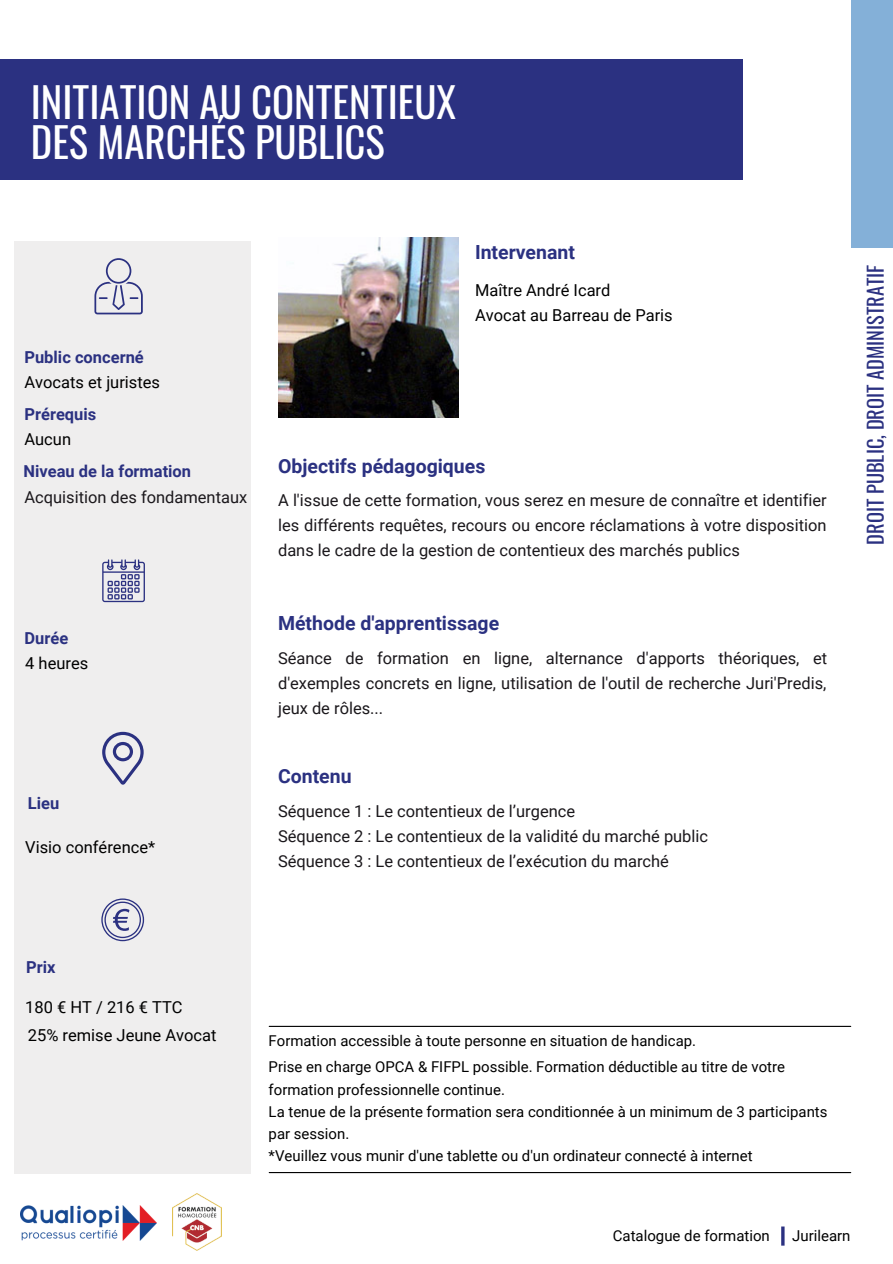
<style>
.page{position:relative;width:893px;height:1264px;background:#fff}
.page>*{position:absolute;margin:0;border:0;box-sizing:border-box;transform-origin:0 0}
.t1{font:40.8px/40.5px "Oswald";color:#fff}
.t2{font:20.4px "Oswald";color:#2b3181}
.t3{font:700 19.5px "Roboto";color:#2b3181}
.t4{font:16.5px/24.8px "Roboto";color:#1a171b;text-align:justify}
.t5{font:16.5px/28.5px "Roboto";color:#000}
.t6{font:700 16.5px "Roboto";color:#2b3181}
.t7{font:15px/22.2px "Roboto";color:#000}
.t8{font:14.85px "Roboto";color:#000}
</style>
<div class="page">
<hr style="left:781px;top:1226px;width:3px;height:19px;background:#2b3181">
<div style="left:15px;top:241px;width:236px;height:932px;background:#eeeded"></div>
<svg style="left:101px;top:898px;width:43px;height:43px"></svg>
<svg style="left:94px;top:258px;width:49px;height:56px"></svg>
<svg style="left:102px;top:559px;width:43px;height:43px"></svg>
<svg style="left:102px;top:731px;width:42px;height:53px"></svg>
<hr style="left:269px;top:1171px;width:581px;height:2px;background:#000">
<hr style="left:269px;top:1025px;width:581px;height:1px;background:#000">
<img style="left:172px;top:1193px;width:50px;height:57px">
<img style="left:20px;top:1205px;width:136px;height:35px">
<div style="left:0;top:60px;width:743px;height:120px;background:#2b3181"></div>
<div style="left:851px;top:0;width:41px;height:248px;background:#84b0d8"></div>
<img style="left:278px;top:238px;width:180px;height:180px">
<h1 class="t1" style="left:31px;top:80px;width:427px">INITIATION AU CONTENTIEUX<br>DES MARCHÉS PUBLICS</h1>
<p class="t6" style="left:24px;top:348px;width:121px">Public concerné</p>
<p class="t5" style="left:24px;top:368px;width:137px">Avocats et juristes</p>
<p class="t3" style="left:475px;top:241px;width:101px">Intervenant</p>
<p class="t5" style="left:475px;top:278px;width:199px;line-height:24.8px">Maître André Icard<br>Avocat au Barreau de Paris</p>
<p class="t6" style="left:24px;top:404px;width:73px">Prérequis</p>
<p class="t5" style="left:24px;top:424px;width:48px">Aucun</p>
<p class="t6" style="left:24px;top:462px;width:169px">Niveau de la formation</p>
<p class="t4" style="left:24px;top:484px;width:224px">Acquisition des fondamentaux</p>
<p class="t4" style="left:278px;top:488px;width:550px">A l'issue de cette formation, vous serez en mesure de connaître et identifier les différents requêtes, recours ou encore réclamations à votre disposition dans le cadre de la gestion de contentieux des marchés publics</p>
<p class="t3" style="left:278px;top:455px;width:209px">Objectifs pédagogiques</p>
<p class="t6" style="left:24px;top:629px;width:45px">Durée</p>
<p class="t5" style="left:25px;top:649px;width:65px">4 heures</p>
<p class="t6" style="left:28px;top:793px;width:33px">Lieu</p>
<p class="t5" style="left:25px;top:832px;width:131px">Visio conférence*</p>
<p class="t3" style="left:278px;top:611px;width:222px">Méthode d'apprentissage</p>
<p class="t4" style="left:278px;top:646px;width:550px">Séance de formation en ligne, alternance d'apports théoriques, et d'exemples concrets en ligne, utilisation de l'outil de recherche Juri'Predis, jeux de rôles...</p>
<p class="t3" style="left:278px;top:764px;width:75px">Contenu</p>
<p class="t4" style="left:278px;top:799px;width:431px;text-align:left">Séquence 1 : Le contentieux de l’urgence<br>Séquence 2 : Le contentieux de la validité du marché public<br>Séquence 3 : Le contentieux de l’exécution du marché</p>
<p class="t2" style="left:859px;top:544px;width:281px;rotate:-90deg">DROIT PUBLIC, DROIT ADMINISTRATIF</p>
<p class="t6" style="left:26px;top:957px;width:31px">Prix</p>
<p class="t5" style="left:25px;top:992px;width:193px">180 € HT / 216 € TTC<br>25% remise Jeune Avocat</p>
<p class="t8" style="left:268px;top:1032px;width:429px">Formation accessible à toute personne en situation de handicap.</p>
<p class="t7" style="left:268px;top:1056px;width:560px">Prise en charge OPCA &amp; FIFPL possible. Formation déductible au titre de votre formation professionnelle continue.<br>La tenue de la présente formation sera conditionnée à un minimum de 3 participants par session.</p>
<p class="t7" style="left:268px;top:1145px;width:485px">*Veuillez vous munir d'une tablette ou d'un ordinateur connecté à internet</p>
<p class="t7" style="left:612px;top:1224px;width:158px">Catalogue de formation</p>
<p class="t7" style="left:792px;top:1224px;width:60px">Jurilearn</p>
</div>
